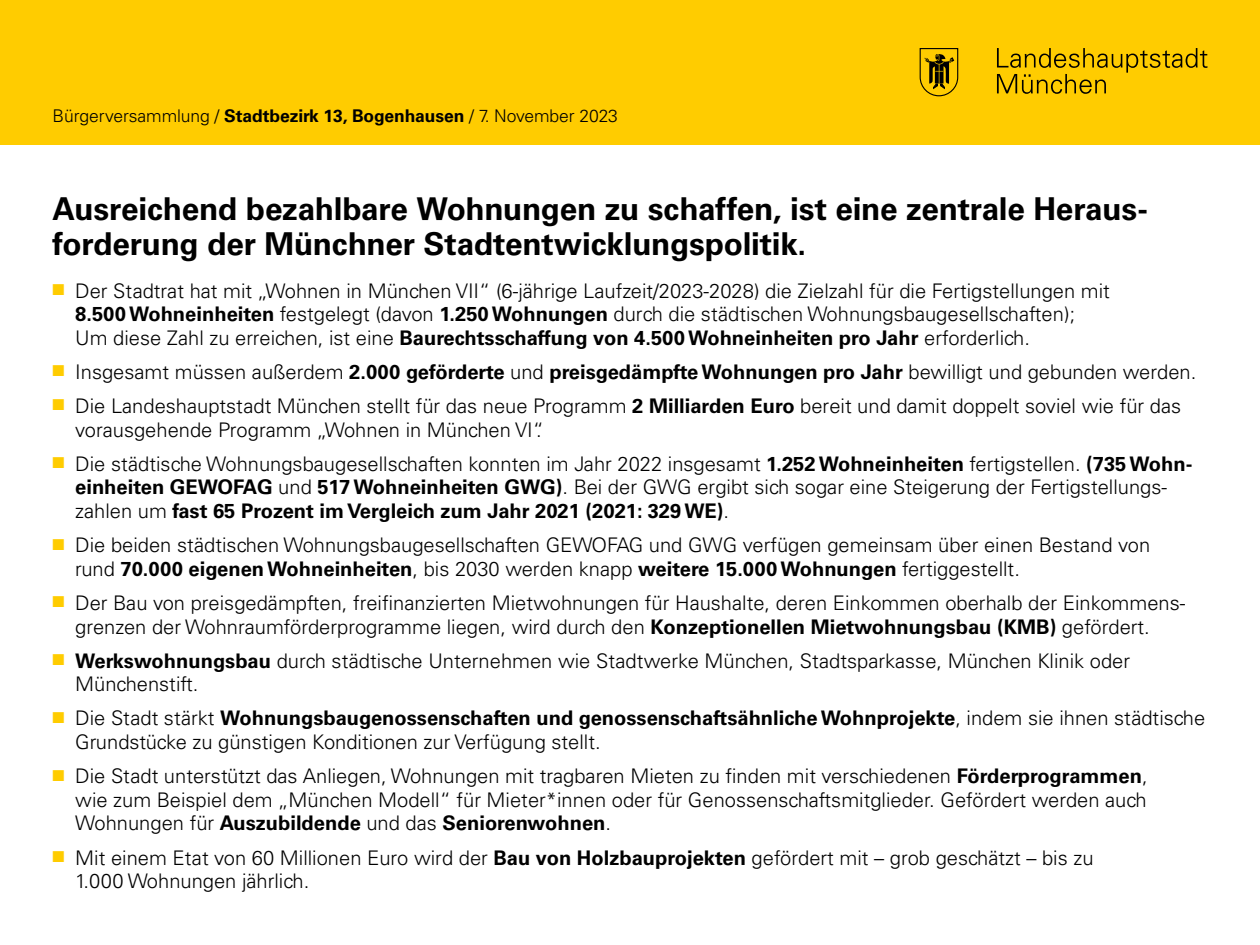
<style>
.page{position:relative;width:1260px;height:945px;background:#fff}
.page>*{position:absolute;margin:0;border:0;box-sizing:border-box;transform-origin:0 0}
.H1_C{font:700 31.5px/35px "Univers LT Std";letter-spacing:-.005em;color:#000}
.P_Copy_Liste_C{font:300 20.12px/23.6px "Univers LT Std";color:#000}
.t1{font:300 17.5px "Univers LT Std";letter-spacing:-.005em;color:#000}
.s1{font-weight:700}
.s2{color:#fc0}
</style>
<div class="page">
<div style="left:0;top:0;width:1260px;height:144px;background:#fc0"></div>
<svg style="left:997px;top:48px;width:211px;height:46px"></svg>
<svg style="left:919px;top:48px;width:40px;height:49px"></svg>
<p class="t1" style="left:52px;top:105px;width:567px">Bürgerversammlung / <span class="s1">Stadtbezirk 13, Bogenhausen</span> / 7. November 2023</p>
<h2 class="H1_C" style="left:52px;top:191px;width:1094px">Ausreichend bezahlbare Wohnungen zu schaffen, ist eine zentrale Heraus&shy;forderung der Münchner Stadtentwicklungspolitik.</h2>
<p class="P_Copy_Liste_C" style="left:75px;top:279px;width:1036px;text-indent:-23px"><span class="s2">■</span> Der Stadtrat hat mit „Wohnen in München VII“ (6-jährige Laufzeit/2023-2028) die Zielzahl für die Fertigstellungen mit<br><span class="s1">8.500 Wohneinheiten</span> festgelegt (davon <span class="s1">1.250 Wohnungen</span> durch die städtischen Wohnungsbaugesellschaften);<br>Um diese Zahl zu erreichen, ist eine <span class="s1">Baurechtsschaffung von 4.500 Wohneinheiten pro Jahr</span> erforderlich.</p>
<p class="P_Copy_Liste_C" style="left:52px;top:360px;width:1145px"><span class="s2">■</span> Insgesamt müssen außerdem <span class="s1">2.000 geförderte</span> und <span class="s1">preisgedämpfte Wohnungen pro Jahr</span> bewilligt und gebunden werden.</p>
<p class="P_Copy_Liste_C" style="left:75px;top:394px;width:1107px;text-indent:-23px"><span class="s2">■</span> Die Landeshauptstadt München stellt für das neue Programm <span class="s1">2 Milliarden Euro</span> bereit und damit doppelt soviel wie für das vorausgehende Programm „Wohnen in München VI“.</p>
<p class="P_Copy_Liste_C" style="left:75px;top:452px;width:1119px;text-indent:-23px"><span class="s2">■</span> Die städtische Wohnungsbaugesellschaften konnten im Jahr 2022 insgesamt <span class="s1">1.252 Wohneinheiten</span> fertigstellen. <span class="s1">(735 Wohn&shy;einheiten GEWOFAG</span> und <span class="s1">517 Wohneinheiten GWG)</span>. Bei der GWG ergibt sich sogar eine Steigerung der Fertigstellungs&shy;zahlen um <span class="s1">fast 65 Prozent im Vergleich zum Jahr 2021 (2021: 329 WE)</span>.</p>
<p class="P_Copy_Liste_C" style="left:75px;top:533px;width:1077px;text-indent:-23px"><span class="s2">■</span> Die beiden städtischen Wohnungsbaugesellschaften GEWOFAG und GWG verfügen gemeinsam über einen Bestand von rund <span class="s1">70.000 eigenen Wohneinheiten</span>, bis 2030 werden knapp <span class="s1">weitere 15.000 Wohnungen</span> fertiggestellt.</p>
<p class="P_Copy_Liste_C" style="left:75px;top:591px;width:1112px;text-indent:-23px"><span class="s2">■</span> Der Bau von preisgedämpften, freifinanzierten Mietwohnungen für Haushalte, deren Einkommen oberhalb der Einkommens&shy;grenzen der Wohnraumförderprogramme liegen, wird durch den <span class="s1">Konzeptionellen Mietwohnungsbau (KMB)</span> gefördert.</p>
<p class="P_Copy_Liste_C" style="left:75px;top:649px;width:1056px;text-indent:-23px"><span class="s2">■</span> <span class="s1">Werkswohnungsbau</span> durch städtische Unternehmen wie Stadtwerke München, Stadtsparkasse, München Klinik oder<br>Münchenstift.</p>
<p class="P_Copy_Liste_C" style="left:75px;top:707px;width:1132px;text-indent:-23px"><span class="s2">■</span> Die Stadt stärkt <span class="s1">Wohnungsbaugenossenschaften und genossenschaftsähnliche Wohnprojekte</span>, indem sie ihnen städtische<br>Grundstücke zu günstigen Konditionen zur Verfügung stellt.</p>
<p class="P_Copy_Liste_C" style="left:75px;top:764px;width:1074px;text-align:justify;text-indent:-23px"><span class="s2">■</span> Die Stadt unterstützt das Anliegen, Wohnungen mit tragbaren Mieten zu finden mit verschiedenen <span class="s1">Förderprogrammen</span>, wie zum Beispiel dem „München Modell“ für Mieter*innen oder für Genossenschaftsmitglieder. Gefördert werden auch Wohnungen für <span class="s1">Auszubildende</span> und das <span class="s1">Seniorenwohnen</span>.</p>
<p class="P_Copy_Liste_C" style="left:75px;top:846px;width:1020px;text-indent:-23px"><span class="s2">■</span> Mit einem Etat von 60 Millionen Euro wird der <span class="s1">Bau von Holzbauprojekten</span> gefördert mit – grob geschätzt – bis zu<br>1.000 Wohnungen jährlich.</p>
</div>
